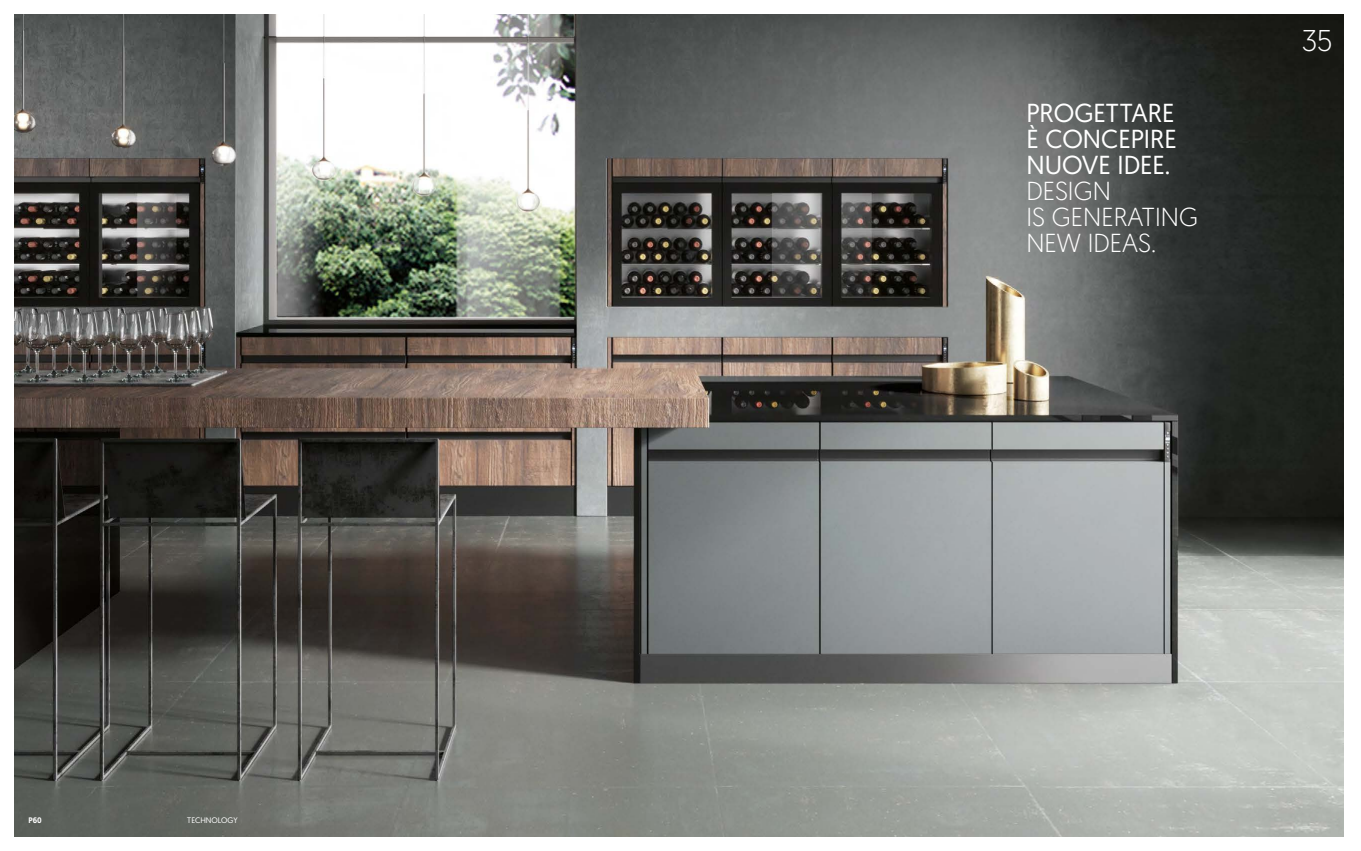
<style>
.page{position:relative;width:1361px;height:851px;background:#fff}
.page>*{position:absolute;margin:0;border:0;box-sizing:border-box;transform-origin:0 0}
.t1{font:300 30px "Geomanist";color:#fff}
.t2{font:26px/26px "Geomanist";color:#fff;text-align:justify}
.t3{font:300 26px/26px "Geomanist";color:#fff}
.t4{font:8px "Geomanist";color:#fff}
.t5{font:500 8px "Geomanist";color:#fff}
</style>
<div class="page">
<img style="left:14px;top:14px;width:1330px;height:822px">
<p class="t5" style="left:28px;top:814px;width:15px">P60</p>
<p class="t4" style="left:187px;top:814px;width:52px">TECHNOLOGY</p>
<p class="t2" style="left:1026px;top:99px;width:152px">PROGETTARE È CONCEPIRE NUOVE IDEE.</p>
<p class="t3" style="left:1026px;top:177px;width:173px">DESIGN<br>IS GENERATING<br>NEW IDEAS.</p>
<p class="t1" style="left:1301px;top:21px;width:32px">35</p>
</div>
